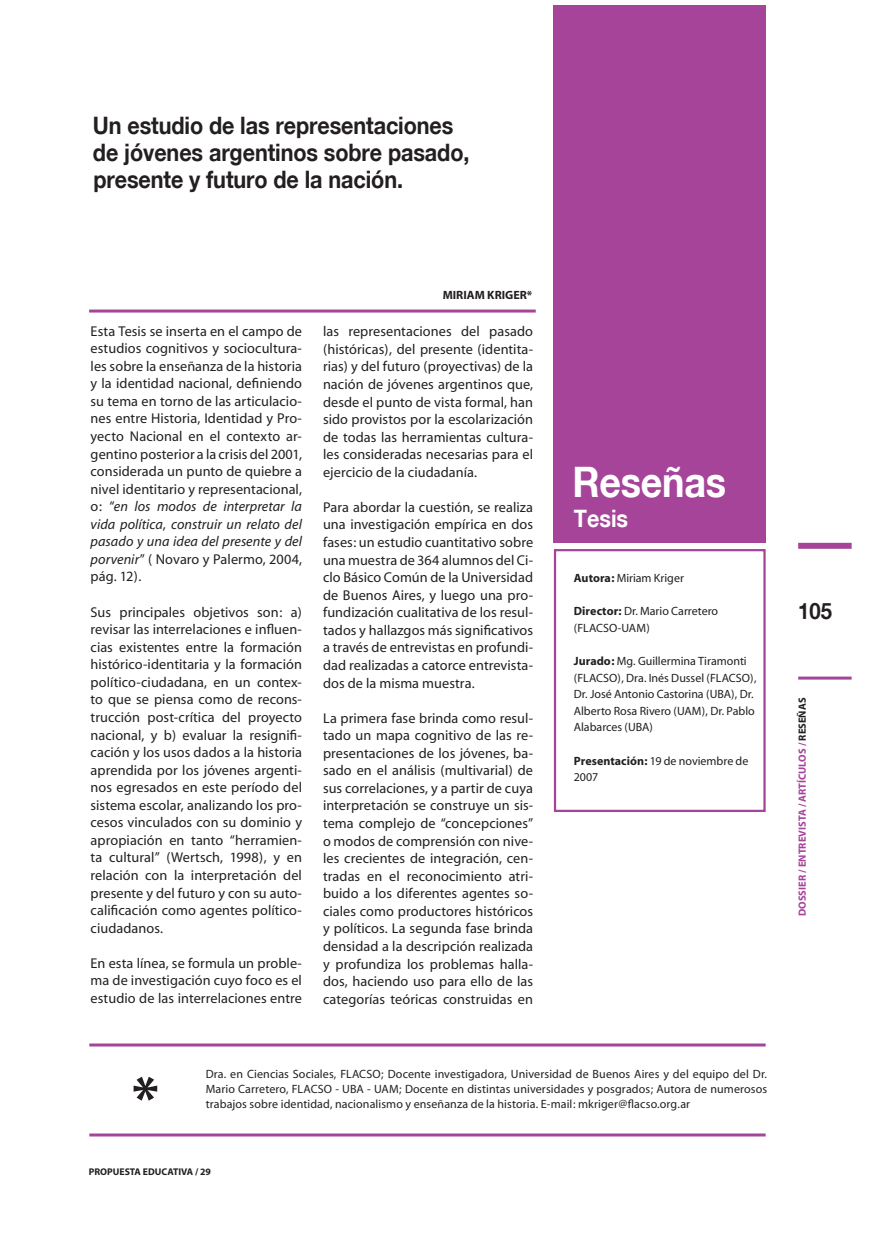
<style>
.page{position:relative;width:872px;height:1234px;background:#fff}
.page>*{position:absolute;margin:0;border:0;box-sizing:border-box;transform-origin:0 0}
.t1{font:60px "Myriad MM";color:#231f20}
.t2{font:700 42px "Helvetica Neue";letter-spacing:-.01em;color:#fff;scale:.9 1}
.t3{font:700 24px/27px "Helvetica Neue";letter-spacing:-.005em;color:#231f20;scale:.9 1}
.t4{font:700 24px "Helvetica Neue";color:#fff;scale:.9 1}
.t5{font:700 22.5px "Helvetica Neue";color:#231f20;scale:.9 1}
.t6{font:14.25px/17.5px "Myriad";letter-spacing:.005em;color:#231f20;text-align:justify}
.t7{font:12px/16.5px "Myriad";color:#231f20}
.t8{font:700 12px "Myriad";color:#231f20}
.t9{font:700 10.5px "Myriad";color:#a54499}
.t10{font:700 9.75px "Myriad";color:#231f20}
.s1{font-style:italic}
.s2{font-weight:700}
.s3{color:#231f20}
</style>
<div class="page">
<hr style="left:798px;top:676px;width:53px;height:3px;background:#a54499">
<div style="left:798px;top:542px;width:53px;height:6px;background:#a54499"></div>
<div style="left:554px;top:549px;width:211px;height:262px;border:2px solid #a54499"></div>
<div style="left:553px;top:5px;width:213px;height:537px;background:#a54499"></div>
<hr style="left:89px;top:1043px;width:676px;height:3px;background:#a54499">
<hr style="left:89px;top:1133px;width:676px;height:3px;background:#a54499">
<hr style="left:89px;top:309px;width:447px;height:3px;background:#a54499">
<h3 class="t3" style="left:93px;top:112px;width:420px">Un estudio de las representaciones de jóvenes argentinos sobre pasado, presente y futuro de la nación.</h3>
<p class="t6" style="left:91px;top:322px;width:213px">Esta Tesis se inserta en el campo de estudios cognitivos y sociocultura&shy;les sobre la enseñanza de la historia y la identidad nacional, definiendo su tema en torno de las articulacio&shy;nes entre Historia, Identidad y Pro&shy;yecto Nacional en el contexto ar&shy;gentino posterior a la crisis del 2001, considerada un punto de quiebre a nivel identitario y representacional, o: “<span class="s1">en los modos de interpretar la vida política</span>, <span class="s1">construir un relato del pasado y una idea del presente y del porvenir</span>” ( Novaro y Palermo, 2004, pág. 12).</p>
<p class="t6" style="left:91px;top:603px;width:213px">Sus principales objetivos son: a) revisar las interrelaciones e influen&shy;cias existentes entre la formación histórico-identitaria y la formación político-ciudadana, en un contex&shy;to que se piensa como de recons&shy;trucción post-crítica del proyecto nacional, y b) evaluar la resignifi&shy;cación y los usos dados a la historia aprendida por los jóvenes argenti&shy;nos egresados en este período del sistema escolar, analizando los pro&shy;cesos vinculados con su dominio y apropiación en tanto “herramien&shy;ta cultural” (Wertsch, 1998), y en relación con la interpretación del presente y del futuro y con su auto&shy;calificación como agentes político&shy;ciudadanos.</p>
<p class="t6" style="left:91px;top:954px;width:213px">En esta línea, se formula un proble&shy;ma de investigación cuyo foco es el estudio de las interrelaciones entre</p>
<p class="t8" style="left:443px;top:289px;width:18px">Miriam</p>
<p class="t8" style="left:487px;top:289px;width:47px">Kriger*</p>
<p class="t6" style="left:323px;top:323px;width:212px">las representaciones del pasado (históricas), del presente (identita&shy;rias) y del futuro (proyectivas) de la nación de jóvenes argentinos que, desde el punto de vista formal, han sido provistos por la escolarización de todas las herramientas cultura&shy;les consideradas necesarias para el ejercicio de la ciudadanía.</p>
<p class="t6" style="left:323px;top:499px;width:212px">Para abordar la cuestión, se realiza una investigación empírica en dos fases: un estudio cuantitativo sobre una muestra de 364 alumnos del Ci&shy;clo Básico Común de la Universidad de Buenos Aires, y luego una pro&shy;fundización cualitativa de los resul&shy;tados y hallazgos más significativos a través de entrevistas en profundi&shy;dad realizadas a catorce entrevista&shy;dos de la misma muestra.</p>
<p class="t6" style="left:323px;top:709px;width:212px">La primera fase brinda como resul&shy;tado un mapa cognitivo de las re&shy;presentaciones de los jóvenes, ba&shy;sado en el análisis (multivarial) de sus correlaciones, y a partir de cuya interpretación se construye un sis&shy;tema complejo de “concepciones” o modos de comprensión con nive&shy;les crecientes de integración, cen&shy;tradas en el reconocimiento atri&shy;buido a los diferentes agentes so&shy;ciales como productores históricos y políticos. La segunda fase brinda densidad a la descripción realizada y profundiza los problemas halla&shy;dos, haciendo uso para ello de las categorías teóricas construidas en</p>
<h2 class="t2" style="left:572px;top:456px;width:172px">Reseñas</h2>
<h3 class="t4" style="left:574px;top:503px;width:62px">Tesis</h3>
<p class="t7" style="left:574px;top:570px;width:112px"><span class="s2">Autora:</span> Miriam Kriger</p>
<p class="t7" style="left:574px;top:603px;width:146px"><span class="s2">Director:</span> Dr. Mario Carretero (FLACSO-UAM)</p>
<p class="t7" style="left:574px;top:653px;width:184px"><span class="s2">Jurado:</span> Mg. Guillermina Tiramonti (FLACSO), Dra. Inés Dussel (FLACSO),<br>Dr. José Antonio Castorina (UBA), Dr.<br>Alberto Rosa Rivero (UAM), Dr. Pablo<br>Alabarces (UBA)</p>
<p class="t7" style="left:574px;top:752px;width:176px"><span class="s2">Presentación:</span> 19 de noviembre de<br>2007</p>
<h1 class="t1" style="left:132px;top:1068px;width:29px">*</h1>
<p class="t7" style="left:206px;top:1066px;width:563px;line-height:15px;text-align:justify">Dra. en Ciencias Sociales, FLACSO; Docente investigadora, Universidad de Buenos Aires y del equipo del Dr.<br>Mario Carretero, FLACSO - UBA - UAM; Docente en distintas universidades y posgrados; Autora de numerosos trabajos sobre identidad, nacionalismo y enseñanza de la historia. E-mail: mkriger@flacso.org.ar</p>
<p class="t10" style="left:89px;top:1165px;width:124px">PROPUESTA EDUCATIVA / 29</p>
<h3 class="t5" style="left:798px;top:596px;width:39px">105</h3>
<p class="t9" style="left:797px;top:915px;width:220px;rotate:-90deg">DOSSIER / ENTREVISTA / ARTÍCULOS / <span class="s3">RESEÑAS</span></p>
</div>
